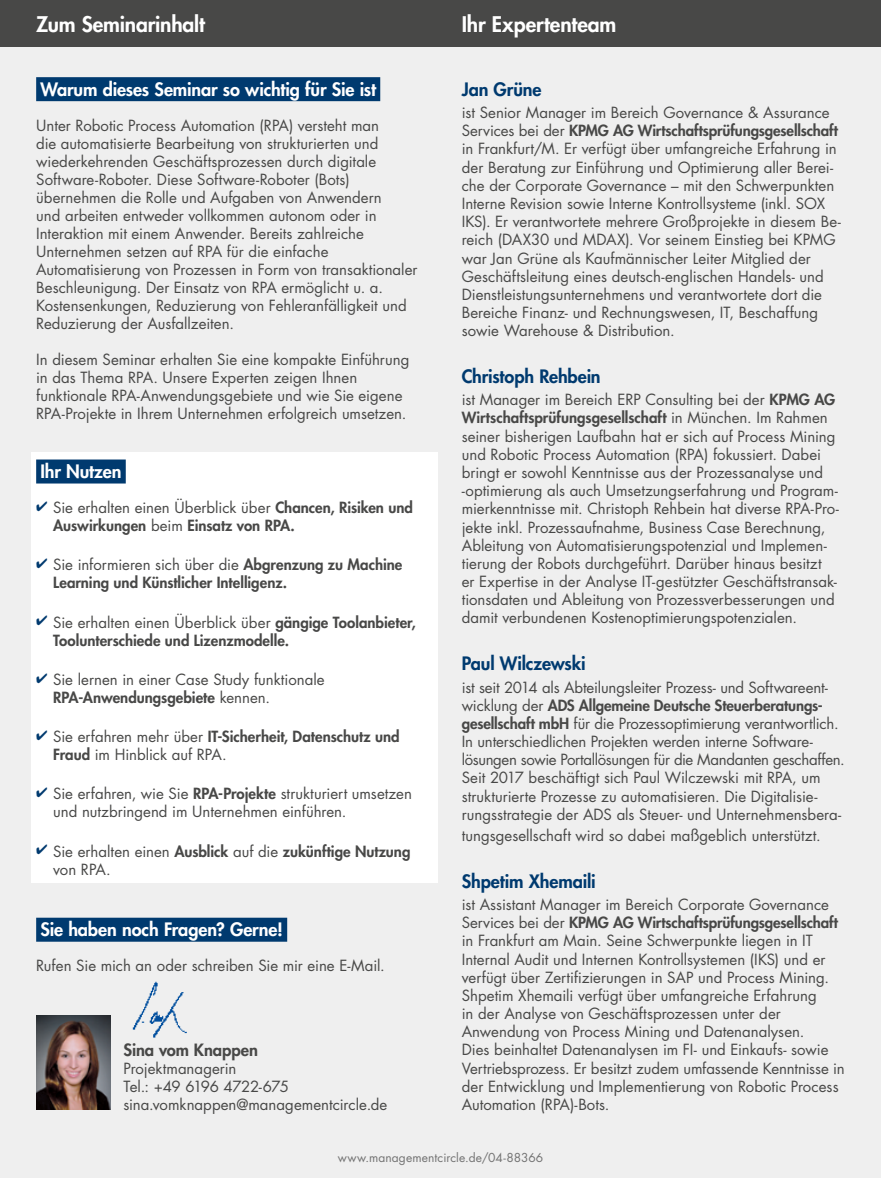
<style>
.page{position:relative;width:881px;height:1178px;background:#fff}
.page>*{position:absolute;margin:0;border:0;box-sizing:border-box;transform-origin:0 0}
.t1{font:800 21px "Futura Std";letter-spacing:-.005em;color:#fff}
.t2{font:800 18px "Futura Std";letter-spacing:-.005em;color:#fff}
.t3{font:800 18px "Futura Std";letter-spacing:-.01em;color:#003a6f}
.t4{font:800 16.5px "Futura Std";color:#484847}
.t5{font:15px/18.1px "Futura Std";color:#484847}
.t6{font:800 15px/18px "Futura Std";color:#484847}
.t7{font:12px "Futura Std";letter-spacing:.01em;color:#737373}
.s1{color:#003a6f}
.s2{font-weight:400}
.s3{font-weight:800}
</style>
<div class="page">
<div style="left:0;top:0;width:880px;height:1178px;background:#efefef"></div>
<div style="left:0;top:0;width:880px;height:47px;background:#484847"></div>
<div style="left:31px;top:452px;width:406px;height:430px;background:#fff"></div>
<div style="left:36px;top:918px;width:251px;height:24px;background:#003a6f"></div>
<div style="left:36px;top:77px;width:344px;height:24px;background:#003a6f"></div>
<div style="left:36px;top:459px;width:90px;height:24px;background:#003a6f"></div>
<img style="left:36px;top:1015px;width:75px;height:95px">
<img style="left:132px;top:981px;width:55px;height:57px">
<h1 class="t1" style="left:36px;top:11px;width:170px">Zum Seminarinhalt</h1>
<h1 class="t1" style="left:461px;top:11px;width:156px">Ihr Expertenteam</h1>
<p class="t2" style="left:40px;top:78px;width:337px">Warum dieses Seminar so wichtig für Sie ist</p>
<p class="t5" style="left:36px;top:116px;width:383px">Unter Robotic Process Automation (RPA) versteht man<br>die automatisierte Bearbeitung von strukturierten und wiederkehrenden Geschäftsprozessen durch digitale Software-Roboter. Diese Software-Roboter (Bots) übernehmen die Rolle und Aufgaben von Anwendern<br>und arbeiten entweder vollkommen autonom oder in Interaktion mit einem Anwender. Bereits zahlreiche Unternehmen setzen auf RPA für die einfache Automatisierung von Prozessen in Form von transaktionaler Beschleunigung. Der Einsatz von RPA ermöglicht u. a.<br>Kostensenkungen, Reduzierung von Fehleranfälligkeit und Reduzierung der Ausfallzeiten.</p>
<p class="t5" style="left:36px;top:350px;width:374px">In diesem Seminar erhalten Sie eine kompakte Einführung in das Thema RPA. Unsere Experten zeigen Ihnen funktionale RPA-Anwendungsgebiete und wie Sie eigene RPA-Projekte in Ihrem Unternehmen erfolgreich umsetzen.</p>
<p class="t2" style="left:40px;top:460px;width:83px">Ihr Nutzen</p>
<p class="t6" style="left:53px;top:498px;width:361px;text-indent:-17px"><span class="s1">✔</span> <span class="s2">Sie erhalten einen Überblick über</span> Chancen, Risiken und<br>Auswirkungen <span class="s2">beim</span> Einsatz von RPA.</p>
<p class="t6" style="left:53px;top:556px;width:350px;text-indent:-17px"><span class="s1">✔</span> <span class="s2">Sie informieren sich über die</span> Abgrenzung zu Machine<br>Learning und Künstlicher Intelligenz.</p>
<p class="t6" style="left:53px;top:613px;width:364px;text-indent:-17px"><span class="s1">✔</span> <span class="s2">Sie erhalten einen Überblick über</span> gängige Toolanbieter,<br>Toolunterschiede und Lizenzmodelle.</p>
<p class="t5" style="left:53px;top:670px;width:273px;text-indent:-17px"><span class="s1">✔</span> Sie lernen in einer Case Study funktionale<br><span class="s3">RPA-Anwendungsgebiete</span> kennen.</p>
<p class="t5" style="left:53px;top:728px;width:348px;text-indent:-17px"><span class="s1">✔</span> Sie erfahren mehr über <span class="s3">IT-Sicherheit, Datenschutz und<br>Fraud</span> im Hinblick auf RPA.</p>
<p class="t5" style="left:53px;top:785px;width:360px;text-indent:-17px"><span class="s1">✔</span> Sie erfahren, wie Sie <span class="s3">RPA-Projekte</span> strukturiert umsetzen und nutzbringend im Unternehmen einführen.</p>
<p class="t5" style="left:53px;top:842px;width:359px;text-indent:-17px"><span class="s1">✔</span> Sie erhalten einen <span class="s3">Ausblick</span> auf die <span class="s3">zukünftige Nutzung </span>von RPA.</p>
<p class="t2" style="left:40px;top:918px;width:244px">Sie haben noch Fragen? Gerne!</p>
<p class="t5" style="left:36px;top:957px;width:350px">Rufen Sie mich an oder schreiben Sie mir eine E-Mail.</p>
<p class="t4" style="left:123px;top:1039px;width:136px">Sina vom Knappen</p>
<p class="t5" style="left:123px;top:1059px;width:265px">Projektmanagerin<br>Tel.: +49 6196 4722-675 sina.vomknappen@managementcircle.de</p>
<p class="t3" style="left:461px;top:78px;width:81px">Jan Grüne</p>
<p class="t5" style="left:461px;top:104px;width:380px">ist Senior Manager im Bereich Governance &amp; Assurance Services bei der <span class="s3">KPMG AG Wirtschaftsprüfungsgesellschaft </span>in Frankfurt/M. Er verfügt über umfangreiche Erfahrung in der Beratung zur Einführung und Optimierung aller Berei&shy;che der Corporate Governance – mit den Schwerpunkten Interne Revision sowie Interne Kontrollsysteme (inkl. SOX IKS). Er verantwortete mehrere Großprojekte in diesem Be&shy;reich (DAX30 und MDAX). Vor seinem Einstieg bei KPMG war Jan Grüne als Kaufmännischer Leiter Mitglied der Geschäftsleitung eines deutsch-englischen Handels- und Dienstleistungsunternehmens und verantwortete dort die Bereiche Finanz- und Rechnungswesen, IT, Beschaffung sowie Warehouse &amp; Distribution.</p>
<p class="t3" style="left:461px;top:365px;width:140px">Christoph Rehbein</p>
<p class="t5" style="left:461px;top:391px;width:378px">ist Manager im Bereich ERP Consulting bei der <span class="s3">KPMG AG Wirtschaftsprüfungsgesellschaft</span> in München. Im Rahmen seiner bisherigen Laufbahn hat er sich auf Process Mining und Robotic Process Automation (RPA) fokussiert. Dabei bringt er sowohl Kenntnisse aus der Prozessanalyse und -optimierung als auch Umsetzungserfahrung und Program&shy;mierkenntnisse mit. Christoph Rehbein hat diverse RPA-Pro&shy;jekte inkl. Prozessaufnahme, Business Case Berechnung, Ableitung von Automatisierungspotenzial und Implemen&shy;tierung der Robots durchgeführt. Darüber hinaus besitzt<br>er Expertise in der Analyse IT-gestützter Geschäftstransak&shy;tionsdaten und Ableitung von Prozessverbesserungen und damit verbundenen Kostenoptimierungspotenzialen.</p>
<p class="t3" style="left:461px;top:652px;width:125px">Paul Wilczewski</p>
<p class="t5" style="left:461px;top:678px;width:384px">ist seit 2014 als Abteilungsleiter Prozess- und Softwareent&shy;wicklung der <span class="s3">ADS Allgemeine Deutsche Steuerberatungs&shy;gesellschaft mbH</span> für die Prozessoptimierung verantwortlich.<br>In unterschiedlichen Projekten werden interne Software&shy;lösungen sowie Portallösungen für die Mandanten geschaffen.<br>Seit 2017 beschäftigt sich Paul Wilczewski mit RPA, um strukturierte Prozesse zu automatisieren. Die Digitalisie&shy;rungsstrategie der ADS als Steuer- und Unternehmensbera-</p>
<p class="t5" style="left:461px;top:826px;width:360px">tungsgesellschaft wird so dabei maßgeblich unterstützt.</p>
<p class="t3" style="left:461px;top:869px;width:135px">Shpetim Xhemaili</p>
<p class="t5" style="left:461px;top:895px;width:384px">ist Assistant Manager im Bereich Corporate Governance Services bei der <span class="s3">KPMG AG Wirtschaftsprüfungsgesellschaft </span>in Frankfurt am Main. Seine Schwerpunkte liegen in IT Internal Audit und Internen Kontrollsystemen (IKS) und er verfügt über Zertifizierungen in SAP und Process Mining.<br>Shpetim Xhemaili verfügt über umfangreiche Erfahrung<br>in der Analyse von Geschäftsprozessen unter der Anwendung von Process Mining und Datenanalysen.<br>Dies beinhaltet Datenanalysen im FI- und Einkaufs- sowie Vertriebsprozess. Er besitzt zudem umfassende Kenntnisse in der Entwicklung und Implementierung von Robotic Process Automation (RPA)-Bots.</p>
<p class="t7" style="left:337px;top:1149px;width:207px">www.managementcircle.de/04-88366</p>
</div>
